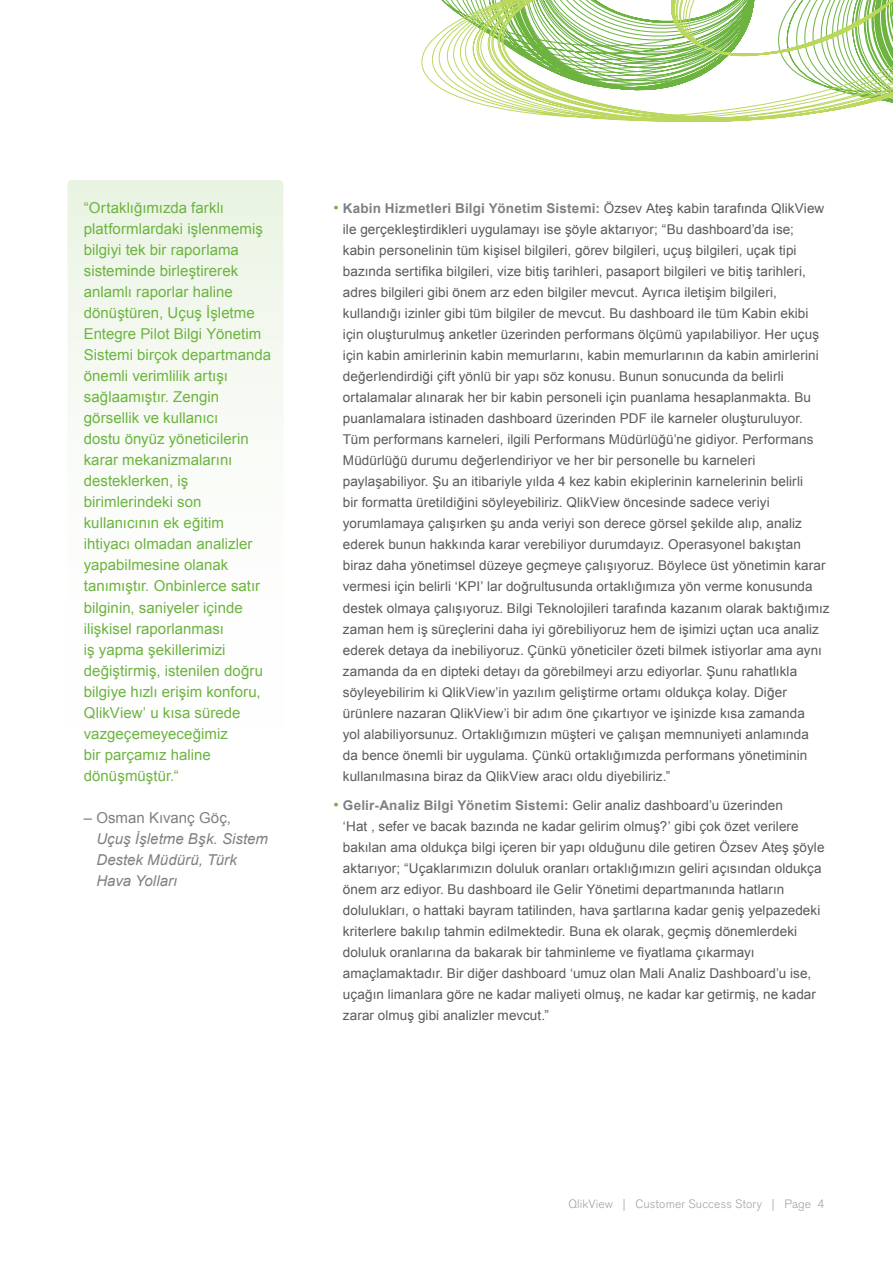
<style>
.page{position:relative;width:893px;height:1263px;background:#fff}
.page>*{position:absolute;margin:0;border:0;box-sizing:border-box;transform-origin:0 0}
.SolOv_Header{font:15px/21px "Arial";color:#6cb43f}
.SolOv_Header-2{font:italic 15px/21px "Arial";letter-spacing:.005em;color:#7e8083}
.BODY{font:13.5px/21px "Arial";letter-spacing:.005em;color:#5a5a5d}
.PAGE_-_Footer{font:300 12px "Akzidenz Grotesk BQ";letter-spacing:.015em;color:#a0a1a5}
.s1{font-style:normal}
.s2{font-size:15px;color:#6cb43f}
.s3{font-weight:700;color:#7e8083}
</style>
<div class="page">
<svg style="left:421px;top:0;width:472px;height:122px"></svg>
<div style="left:68px;top:180px;width:216px;height:589px;background:linear-gradient(to bottom,#edf5e7,#fff);border-radius:4px"></div>
<p class="SolOv_Header" style="left:84px;top:198px;width:189px">“Ortaklığımızda farklı platformlardaki işlenmemiş bilgiyi tek bir raporlama sisteminde birleştirerek anlamlı raporlar haline dönüştüren, Uçuş İşletme<br>Entegre Pilot Bilgi Yönetim<br>Sistemi birçok departmanda önemli verimlilik artışı sağlaamıştır. Zengin görsellik ve kullanıcı<br>dostu önyüz yöneticilerin karar mekanizmalarını desteklerken, iş birimlerindeki son kullanıcının ek eğitim ihtiyacı olmadan analizler yapabilmesine olanak tanımıştır. Onbinlerce satır bilginin, saniyeler içinde ilişkisel raporlanması<br>iş yapma şekillerimizi değiştirmiş, istenilen doğru bilgiye hızlı erişim konforu,<br>QlikView’ u kısa sürede vazgeçemeyeceğimiz<br>bir parçamız haline dönüşmüştür.“</p>
<p class="SolOv_Header-2" style="left:96px;top:807px;width:173px;text-indent:-13px"><span class="s1">– Osman Kıvanç Göç,<br></span>Uçuş İşletme Bşk. Sistem<br>Destek Müdürü, Türk<br>Hava Yolları</p>
<p class="BODY" style="left:343px;top:198px;width:488px;text-indent:-9px"><span class="s2">•</span> <span class="s3">Kabin Hizmetleri Bilgi Yönetim Sistemi:</span> Özsev Ateş kabin tarafında QlikView ile gerçekleştirdikleri uygulamayı ise şöyle aktarıyor; “Bu dashboard’da ise; kabin personelinin tüm kişisel bilgileri, görev bilgileri, uçuş bilgileri, uçak tipi bazında sertifika bilgileri, vize bitiş tarihleri, pasaport bilgileri ve bitiş tarihleri, adres bilgileri gibi önem arz eden bilgiler mevcut. Ayrıca iletişim bilgileri, kullandığı izinler gibi tüm bilgiler de mevcut. Bu dashboard ile tüm Kabin ekibi için oluşturulmuş anketler üzerinden performans ölçümü yapılabiliyor. Her uçuş için kabin amirlerinin kabin memurlarını, kabin memurlarının da kabin amirlerini değerlendirdiği çift yönlü bir yapı söz konusu. Bunun sonucunda da belirli ortalamalar alınarak her bir kabin personeli için puanlama hesaplanmakta. Bu puanlamalara istinaden dashboard üzerinden PDF ile karneler oluşturuluyor.<br>Tüm performans karneleri, ilgili Performans Müdürlüğü’ne gidiyor. Performans Müdürlüğü durumu değerlendiriyor ve her bir personelle bu karneleri paylaşabiliyor. Şu an itibariyle yılda 4 kez kabin ekiplerinin karnelerinin belirli<br>bir formatta üretildiğini söyleyebiliriz. QlikView öncesinde sadece veriyi yorumlamaya çalışırken şu anda veriyi son derece görsel şekilde alıp, analiz ederek bunun hakkında karar verebiliyor durumdayız. Operasyonel bakıştan biraz daha yönetimsel düzeye geçmeye çalışıyoruz. Böylece üst yönetimin karar vermesi için belirli ‘KPI’ lar doğrultusunda ortaklığımıza yön verme konusunda destek olmaya çalışıyoruz. Bilgi Teknolojileri tarafında kazanım olarak baktığımız zaman hem iş süreçlerini daha iyi görebiliyoruz hem de işimizi uçtan uca analiz ederek detaya da inebiliyoruz. Çünkü yöneticiler özeti bilmek istiyorlar ama aynı zamanda da en dipteki detayı da görebilmeyi arzu ediyorlar. Şunu rahatlıkla söyleyebilirim ki QlikView’in yazılım geliştirme ortamı oldukça kolay. Diğer ürünlere nazaran QlikView’i bir adım öne çıkartıyor ve işinizde kısa zamanda<br>yol alabiliyorsunuz. Ortaklığımızın müşteri ve çalışan memnuniyeti anlamında<br>da bence önemli bir uygulama. Çünkü ortaklığımızda performans yönetiminin kullanılmasına biraz da QlikView aracı oldu diyebiliriz.”</p>
<p class="BODY" style="left:343px;top:795px;width:483px;text-indent:-9px"><span class="s2">•</span> <span class="s3">Gelir-Analiz Bilgi Yönetim Sistemi:</span> Gelir analiz dashboard’u üzerinden<br>‘Hat , sefer ve bacak bazında ne kadar gelirim olmuş?’ gibi çok özet verilere bakılan ama oldukça bilgi içeren bir yapı olduğunu dile getiren Özsev Ateş şöyle aktarıyor; “Uçaklarımızın doluluk oranları ortaklığımızın geliri açısından oldukça önem arz ediyor. Bu dashboard ile Gelir Yönetimi departmanında hatların dolulukları, o hattaki bayram tatilinden, hava şartlarına kadar geniş yelpazedeki kriterlere bakılıp tahmin edilmektedir. Buna ek olarak, geçmiş dönemlerdeki doluluk oranlarına da bakarak bir tahminleme ve fiyatlama çıkarmayı amaçlamaktadır. Bir diğer dashboard ‘umuz olan Mali Analiz Dashboard’u ise, uçağın limanlara göre ne kadar maliyeti olmuş, ne kadar kar getirmiş, ne kadar zarar olmuş gibi analizler mevcut.”</p>
<p class="PAGE_-_Footer" style="left:568px;top:1197px;width:258px">QlikView | Customer Success Story | Page 4</p>
</div>
